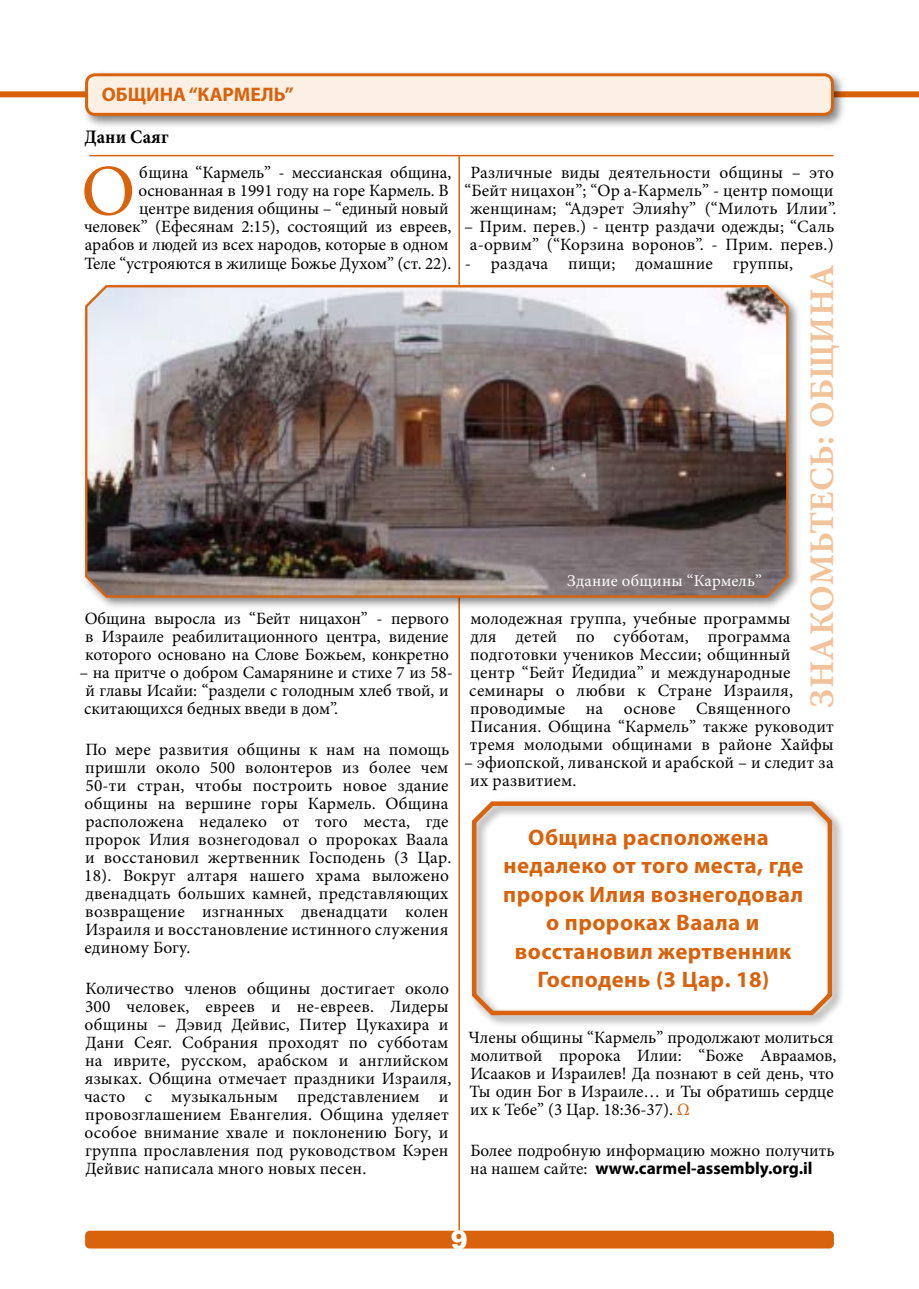
<style>
.page{position:relative;width:919px;height:1289px;background:#fff}
.page>*{position:absolute;margin:0;border:0;box-sizing:border-box;transform-origin:0 0}
.t1{font:72.6px "Minion Pro";color:#d9620c}
.t2{font:700 34.5px "Minion Pro";letter-spacing:.01em;color:#f2c29a}
.t3{font:700 22.5px/28.5px "Myriad Pro";letter-spacing:.02em;color:#d9620c;text-align:center}
.t4{font:700 19.65px "Myriad Pro";color:#d9620c}
.t5{font:700 19.05px "Minion Pro";color:#000;scale:.94 1}
.t6{font:17.25px/18px "Minion Pro";letter-spacing:.01em;color:#000}
.t7{font:700 17.25px "Myriad Pro";color:#000}
.t8{font:16.5px "Minion Pro";letter-spacing:.01em;color:#fff}
.s1{color:#d9620c}
.s2{font-family:"Minion Pro";font-weight:400}
</style>
<div class="page">
<div style="left:85px;top:1230px;width:748px;height:18px;background:#d9620c;border-radius:5px"></div>
<hr style="left:458px;top:596px;width:2px;height:634px;background:#d9620c">
<div style="left:0;top:91px;width:918px;height:6px;background:#d9620c"></div>
<hr style="left:89px;top:155px;width:744px;height:1px;background:#d9620c">
<div style="left:80px;top:69px;width:767px;height:60px;background:#000;opacity:.5"></div>
<div style="left:87px;top:75px;width:745px;height:39px;background:#fcefe4;border-radius:9px"></div>
<div style="left:85px;top:73px;width:748px;height:43px;border:3px solid #d9620c;border-radius:9px"></div>
<div style="left:79px;top:279px;width:723px;height:332px;background:#000;opacity:.5"></div>
<img style="left:84px;top:283px;width:705px;height:316px">
<hr style="left:458px;top:156px;width:2px;height:130px;background:#d9620c">
<div style="left:467px;top:796px;width:378px;height:233px;background:#000;opacity:.5"></div>
<svg style="left:469px;top:797px;width:365px;height:220px"></svg>
<svg style="left:452px;top:1230px;width:15px;height:1px"></svg>
<p class="t4" style="left:102px;top:82px;width:193px">ОБЩИНА “КАРМЕЛЬ”</p>
<p class="t5" style="left:85px;top:123px;width:91px">Дани Саяг</p>
<p class="t6" style="left:84px;top:164px;width:369px;text-align:right">бщина “Кармель” - мессианская община, основанная в 1991 году на горе Кармель. В<br>центре видения общины – “единый новый человек” (Ефесянам 2:15), состоящий из евреев, арабов и людей из всех народов, которые в одном Теле “устрояются в жилище Божье Духом” (ст. 22).</p>
<h1 class="t1" style="left:81px;top:143px;width:56px">О</h1>
<p class="t6" style="left:85px;top:609px;width:366px;text-align:justify">Община выросла из “Бейт ницахон” - первого в Израиле реабилитационного центра, видение которого основано на Слове Божьем, конкретно</p>
<p class="t6" style="left:79px;top:663px;width:375px">– на притче о добром Самарянине и стихе 7 из 58- й главы Исайи: “раздели с голодным хлеб твой, и скитающихся бедных введи в дом”.</p>
<p class="t6" style="left:84px;top:740px;width:368px">По мере развития общины к нам на помощь пришли около 500 волонтеров из более чем 50-ти стран, чтобы построить новое здание общины на вершине горы Кармель. Община расположена недалеко от того места, где пророк Илия вознегодовал о пророках Ваала и восстановил жертвенник Господень (3 Цар.<br>18). Вокруг алтаря нашего храма выложено двенадцать больших камней, представляющих возвращение изгнанных двенадцати колен Израиля и восстановление истинного служения единому Богу.</p>
<p class="t6" style="left:84px;top:979px;width:369px">Количество членов общины достигает около 300 человек, евреев и не-евреев. Лидеры общины – Дэвид Дейвис, Питер Цукахира и Дани Сеяг. Собрания проходят по субботам на иврите, русском, арабском и английском языках. Община отмечает праздники Израиля, часто с музыкальным представлением и провозглашением Евангелия. Община уделяет особое внимание хвале и поклонению Богу, и группа прославления под руководством Кэрен Дейвис написала много новых песен.</p>
<p class="t6" style="left:464px;top:164px;width:373px;text-align:center">Различные виды деятельности общины – это “Бейт ницахон”; “Ор а-Кармель” - центр помощи женщинам; “Адэрет Элияhу” (“Милоть Илии”.</p>
<p class="t6" style="left:464px;top:218px;width:371px;text-align:center">– Прим. перев.) - центр раздачи одежды; “Саль а-орвим” (“Корзина воронов”. - Прим. перев.)</p>
<p class="t6" style="left:464px;top:254px;width:330px">- раздача пищи; домашние группы,</p>
<h2 class="t2" style="left:797px;top:707px;width:445px;rotate:-90deg">ЗНАКОМЬТЕСЬ: ОБЩИНА</h2>
<p class="t8" style="left:567px;top:570px;width:196px">Здание общины “Кармель”</p>
<p class="t6" style="left:469px;top:609px;width:366px">молодежная группа, учебные программы<br>для детей по субботам, программа подготовки учеников Мессии; общинный центр “Бейт Йедидиа” и международные семинары о любви к Стране Израиля, проводимые на основе Священного Писания. Община “Кармель” также руководит тремя молодыми общинами в районе Хайфы</p>
<p class="t6" style="left:470px;top:753px;width:365px;text-indent:-6px">– эфиопской, ливанской и арабской – и следит за их развитием.</p>
<h3 class="t3" style="left:503px;top:822px;width:302px">Община расположена недалеко от того места, где пророк Илия вознегодовал о пророках Ваала и восстановил жертвенник<br>Господень (3 Цар. 18)</h3>
<p class="t6" style="left:468px;top:1028px;width:369px">Члены общины “Кармель” продолжают молиться молитвой пророка Илии: “Боже Авраамов, Исааков и Израилев! Да познают в сей день, что Ты один Бог в Израиле… и Ты обратишь сердце их к Тебе” (3 Цар. 18:36-37). <span class="s1">Ω</span></p>
<p class="t6" style="left:470px;top:1141px;width:365px">Более подробную информацию можно получить</p>
<p class="t7" style="left:470px;top:1157px;width:344px"><span class="s2">на нашем сайте:</span> www.carmel-assembly.org.il</p>
</div>
